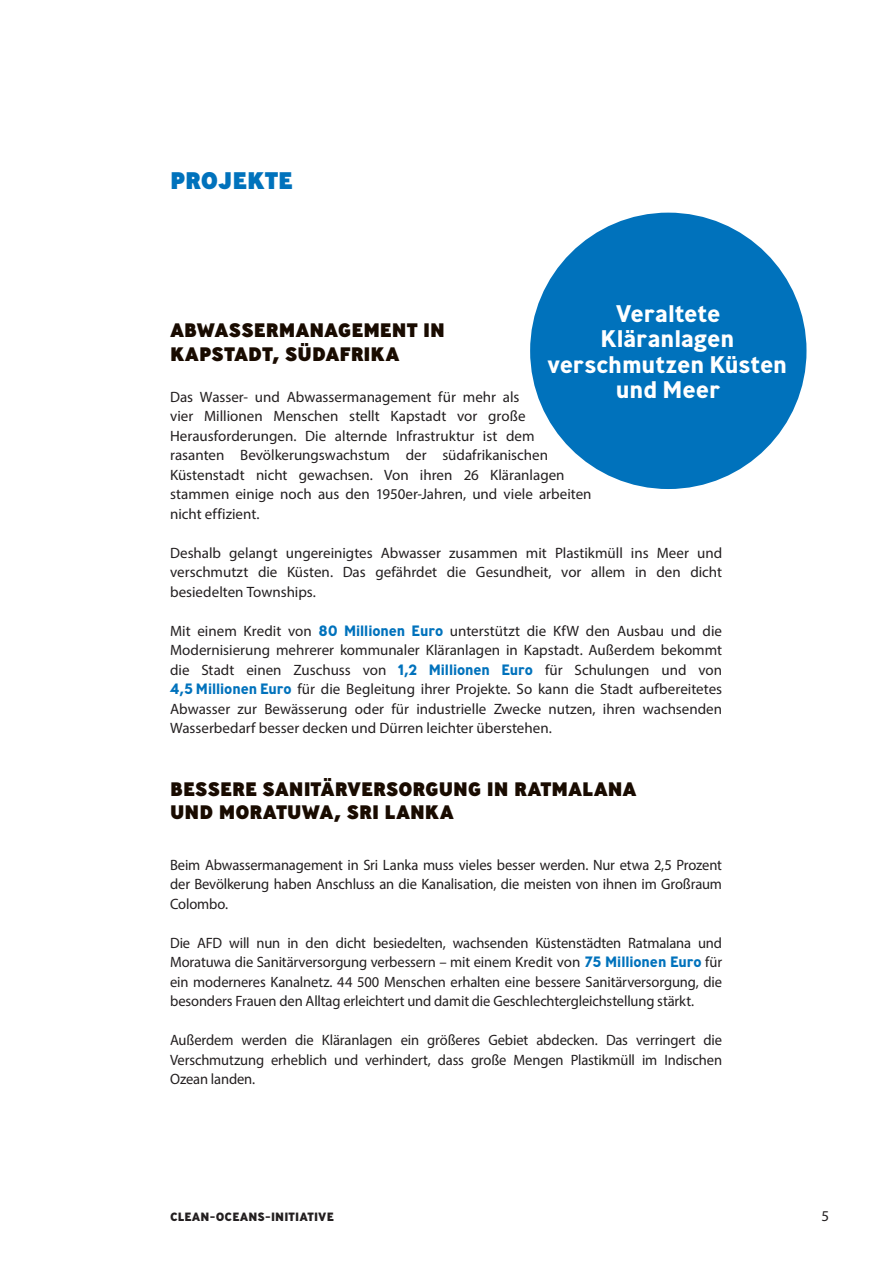
<style>
.page{position:relative;width:893px;height:1263px;background:#fff}
.page>*{position:absolute;margin:0;border:0;box-sizing:border-box;transform-origin:0 0}
.texte_bulle{font:700 24px/25.5px "Ministry";letter-spacing:-.005em;color:#fff;text-align:center}
._01_Titre_01{font:800 24px "Ministry";color:#0072bc}
._01_Titre_01-2{font:800 19.5px/23.4px "Ministry";color:#190b00}
.TEXTE_COURANT_EN{font:15px/19.5px "Myriad Pro";color:#231f20;text-align:justify}
.t1{font:800 12px "Ministry";letter-spacing:.01em;color:#231f20}
.s1{font-family:"Ministry";font-weight:700;color:#0072bc}
</style>
<div class="page">
<div style="left:530px;top:213px;width:276px;height:276px;background:#0072bc;border-radius:50%"></div>
<p class="_01_Titre_01" style="left:170px;top:164px;width:124px">PROJEKTE</p>
<p class="texte_bulle" style="left:548px;top:300px;width:241px">Veraltete<br>Kläranlagen verschmutzen Küsten und Meer</p>
<p class="_01_Titre_01-2" style="left:170px;top:318px;width:276px">ABWASSERMANAGEMENT IN<br>KAPSTADT, SÜDAFRIKA</p>
<p class="TEXTE_COURANT_EN" style="left:170px;top:387px;width:423px;text-align:left">Das Wasser- und Abwassermanagement für mehr als<br>vier Millionen Menschen stellt Kapstadt vor große Herausforderungen. Die alternde Infrastruktur ist dem rasanten Bevölkerungswachstum der südafrikanischen Küstenstadt nicht gewachsen. Von ihren 26 Kläranlagen stammen einige noch aus den 1950er-Jahren, und viele arbeiten nicht effizient.</p>
<p class="TEXTE_COURANT_EN" style="left:170px;top:543px;width:554px">Deshalb gelangt ungereinigtes Abwasser zusammen mit Plastikmüll ins Meer und verschmutzt die Küsten. Das gefährdet die Gesundheit, vor allem in den dicht besiedelten Townships.</p>
<p class="TEXTE_COURANT_EN" style="left:170px;top:621px;width:554px">Mit einem Kredit von <span class="s1">80 Millionen Euro</span> unterstützt die KfW den Ausbau und die Modernisierung mehrerer kommunaler Kläranlagen in Kapstadt. Außerdem bekommt die Stadt einen Zuschuss von <span class="s1">1,2 Millionen Euro</span> für Schulungen und von <span class="s1">4,5 Millionen Euro</span> für die Begleitung ihrer Projekte. So kann die Stadt aufbereitetes Abwasser zur Bewässerung oder für industrielle Zwecke nutzen, ihren wachsenden Wasserbedarf besser decken und Dürren leichter überstehen.</p>
<p class="_01_Titre_01-2" style="left:170px;top:776px;width:468px">BESSERE SANITÄRVERSORGUNG IN RATMALANA<br>UND MORATUWA, SRI LANKA</p>
<p class="TEXTE_COURANT_EN" style="left:170px;top:855px;width:553px">Beim Abwassermanagement in Sri Lanka muss vieles besser werden. Nur etwa 2,5 Prozent der Bevölkerung haben Anschluss an die Kanalisation, die meisten von ihnen im Großraum Colombo.</p>
<p class="TEXTE_COURANT_EN" style="left:170px;top:933px;width:554px">Die AFD will nun in den dicht besiedelten, wachsenden Küstenstädten Ratmalana und Moratuwa die Sanitärversorgung verbessern – mit einem Kredit von <span class="s1">75 Millionen Euro</span> für ein moderneres Kanalnetz. 44 500 Menschen erhalten eine bessere Sanitärversorgung, die besonders Frauen den Alltag erleichtert und damit die Geschlechtergleichstellung stärkt.</p>
<p class="TEXTE_COURANT_EN" style="left:170px;top:1030px;width:554px">Außerdem werden die Kläranlagen ein größeres Gebiet abdecken. Das verringert die Verschmutzung erheblich und verhindert, dass große Mengen Plastikmüll im Indischen Ozean landen.</p>
<p class="t1" style="left:170px;top:1208px;width:165px">CLEAN-OCEANS-INITIATIVE</p>
<p class="TEXTE_COURANT_EN" style="left:821px;top:1206px;width:9px">5</p>
</div>
